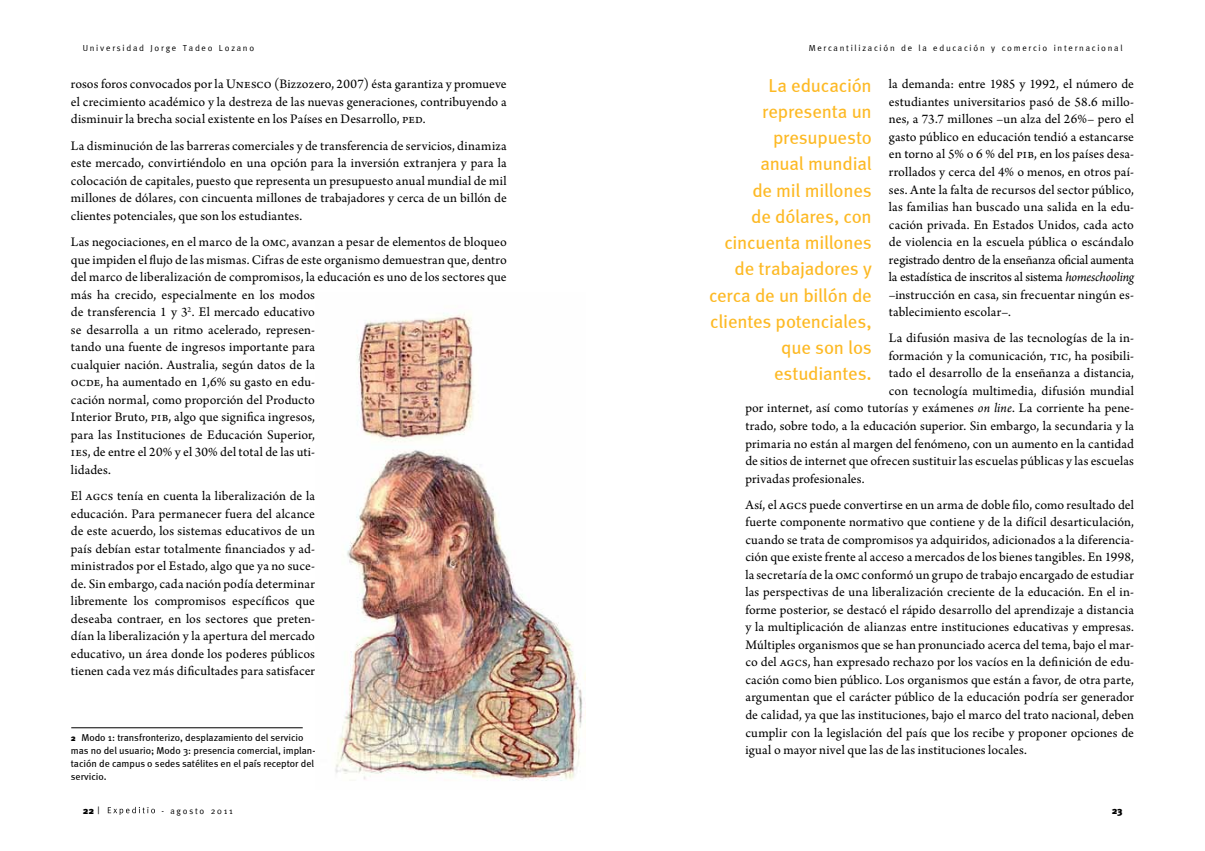
<style>
.page{position:relative;width:1205px;height:851px;background:#fff}
.page>*{position:absolute;margin:0;border:0;box-sizing:border-box;transform-origin:0 0}
.t1{font:18.75px/26.2px "Meta";letter-spacing:-.01em;color:#fdb924;text-align:right}
.t2{font:13.75px/17.5px "Arno Pro";letter-spacing:.01em;color:#000;text-align:justify}
.t3{font:10px/13.1px "Meta";color:#000}
.t4{font:900 10px "Meta";color:#000}
.t5{font:8.75px "Meta Normal";letter-spacing:.2em;color:#000}
.s1{font-weight:900;font-size:8.75px}
.s2{font-style:italic}
.s3{font-family:"Meta Normal";font-weight:400}
</style>
<div class="page">
<svg style="left:108px;top:806px;width:47px;height:8px"></svg>
<img style="left:335px;top:313px;width:250px;height:468px">
<hr style="left:71px;top:727px;width:232px;height:1px;background:#000">
<p class="t5" style="left:83px;top:43px;width:173px">Universidad Jorge Tadeo Lozano</p>
<p class="t2" style="left:71px;top:76px;width:437px">rosos foros convocados por la Unesco (Bizzozero, 2007) ésta garantiza y promueve el crecimiento académico y la destreza de las nuevas generaciones, contribuyendo a disminuir la brecha social existente en los Países en Desarrollo, ped.</p>
<p class="t2" style="left:71px;top:137px;width:437px">La disminución de las barreras comerciales y de transferencia de servicios, dinamiza este mercado, convirtiéndolo en una opción para la inversión extranjera y para la colocación de capitales, puesto que representa un presupuesto anual mundial de mil millones de dólares, con cincuenta millones de trabajadores y cerca de un billón de clientes potenciales, que son los estudiantes.</p>
<p class="t2" style="left:71px;top:234px;width:437px;text-align:left">Las negociaciones, en el marco de la omc, avanzan a pesar de elementos de bloqueo que impiden el flujo de las mismas. Cifras de este organismo demuestran que, dentro del marco de liberalización de compromisos, la educación es uno de los sectores que más ha crecido, especialmente en los modos<br>de transferencia 1 y 3<sup>2</sup>. El mercado educativo<br>se desarrolla a un ritmo acelerado, represen-<br>tando una fuente de ingresos importante para<br>cualquier nación. Australia, según datos de la<br>ocde, ha aumentado en 1,6% su gasto en edu-<br>cación normal, como proporción del Producto<br>Interior Bruto, pib, algo que significa ingresos,<br>para las Instituciones de Educación Superior,<br>ies, de entre el 20% y el 30% del total de las uti-<br>lidades.</p>
<p class="t2" style="left:71px;top:487px;width:246px">El agcs tenía en cuenta la liberalización de la educación. Para permanecer fuera del alcance de este acuerdo, los sistemas educativos de un país debían estar totalmente financiados y ad&shy;ministrados por el Estado, algo que ya no suce&shy;de. Sin embargo, cada nación podía determinar libremente los compromisos específicos que deseaba contraer, en los sectores que preten&shy;dían la liberalización y la apertura del mercado educativo, un área donde los poderes públicos tienen cada vez más dificultades para satisfacer</p>
<p class="t3" style="left:71px;top:730px;width:246px"><span class="s1">2</span> Modo 1: transfronterizo, desplazamiento del servicio mas no del usuario; Modo 3: presencia comercial, implan&shy;tación de campus o sedes satélites en el país receptor del servicio.</p>
<p class="t5" style="left:809px;top:43px;width:315px">Mercantilización de la educación y comercio internacional</p>
<h1 class="t1" style="left:709px;top:72px;width:164px">La educación representa un presupuesto<br>anual mundial<br>de mil millones<br>de dólares, con cincuenta millones de trabajadores y cerca de un billón de clientes potenciales, que son los estudiantes.</h1>
<p class="t2" style="left:889px;top:76px;width:247px">la demanda: entre 1985 y 1992, el número de estudiantes universitarios pasó de 58.6 millo&shy;nes, a 73.7 millones –un alza del 26%– pero el gasto público en educación tendió a estancarse en torno al 5% o 6 % del pib, en los países desa&shy;rrollados y cerca del 4% o menos, en otros paí&shy;ses. Ante la falta de recursos del sector público, las familias han buscado una salida en la edu&shy;cación privada. En Estados Unidos, cada acto de violencia en la escuela pública o escándalo registrado dentro de la enseñanza oficial aumenta la estadística de inscritos al sistema <span class="s2">homeschooling </span>–instrucción en casa, sin frecuentar ningún es&shy;tablecimiento escolar–.</p>
<p class="t2" style="left:889px;top:330px;width:247px">La difusión masiva de las tecnologías de la in-</p>
<p class="t2" style="left:889px;top:348px;width:247px">formación y la comunicación, tic, ha posibili-</p>
<p class="t2" style="left:889px;top:365px;width:247px">tado el desarrollo de la enseñanza a distancia,</p>
<p class="t2" style="left:889px;top:383px;width:247px">con tecnología multimedia, difusión mundial</p>
<p class="t2" style="left:745px;top:400px;width:390px">por internet, así como tutorías y exámenes <span class="s2">on line</span>. La corriente ha pene-</p>
<p class="t2" style="left:745px;top:418px;width:390px">trado, sobre todo, a la educación superior. Sin embargo, la secundaria y la</p>
<p class="t2" style="left:745px;top:435px;width:390px">primaria no están al margen del fenómeno, con un aumento en la cantidad</p>
<p class="t2" style="left:745px;top:453px;width:390px">de sitios de internet que ofrecen sustituir las escuelas públicas y las escuelas</p>
<p class="t2" style="left:745px;top:470px;width:121px">privadas profesionales.</p>
<p class="t2" style="left:745px;top:496px;width:390px">Así, el agcs puede convertirse en un arma de doble filo, como resultado del fuerte componente normativo que contiene y de la difícil desarticulación, cuando se trata de compromisos ya adquiridos, adicionados a la diferencia&shy;ción que existe frente al acceso a mercados de los bienes tangibles. En 1998, la secretaría de la omc conformó un grupo de trabajo encargado de estudiar las perspectivas de una liberalización creciente de la educación. En el in&shy;forme posterior, se destacó el rápido desarrollo del aprendizaje a distancia y la multiplicación de alianzas entre instituciones educativas y empresas.<br>Múltiples organismos que se han pronunciado acerca del tema, bajo el mar&shy;co del agcs, han expresado rechazo por los vacíos en la definición de edu&shy;cación como bien público. Los organismos que están a favor, de otra parte, argumentan que el carácter público de la educación podría ser generador de calidad, ya que las instituciones, bajo el marco del trato nacional, deben cumplir con la legislación del país que los recibe y proponer opciones de igual o mayor nivel que las de las instituciones locales.</p>
<p class="t4" style="left:83px;top:804px;width:19px">22 <span class="s3">|</span></p>
<p class="t5" style="left:161px;top:805px;width:73px">- agosto 2011</p>
<p class="t4" style="left:1112px;top:804px;width:12px">23</p>
</div>
